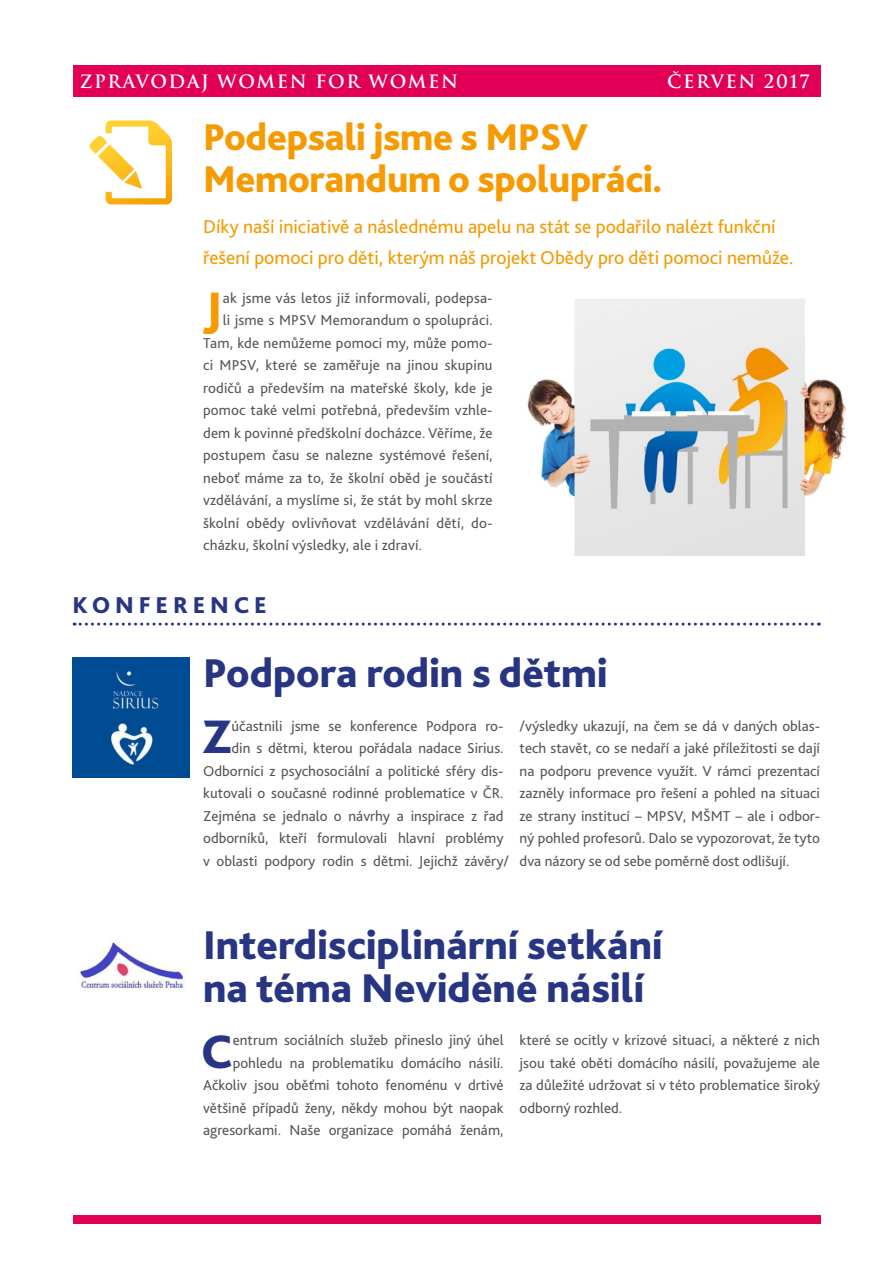
<style>
.page{position:relative;width:893px;height:1263px;background:#fff}
.page>*{position:absolute;margin:0;border:0;box-sizing:border-box;transform-origin:0 0}
.t1{font:800 49.2px "Bliss 2";color:#283583}
.t2{font:800 49.2px "Bliss 2";color:#f59a00}
.t3{font:800 42px/43.5px "Bliss 2";color:#283583}
.t4{font:800 39px/42px "Bliss 2";letter-spacing:-.01em;color:#f59a00}
.t5{font:800 24px "Bliss 2";letter-spacing:.2em;color:#283583}
.t6{font:19.5px/30.3px "Bliss 2";color:#f59a00}
.t7{font:700 18px "Trajan CE";letter-spacing:.09em;color:#fff}
.t8{font:15px/22.5px "Bliss 2";color:#575756;text-align:justify}
</style>
<div class="page">
<div style="left:73px;top:1215px;width:748px;height:9px;background:#e20057"></div>
<div style="left:73px;top:65px;width:748px;height:32px;background:#e20057"></div>
<svg style="left:89px;top:120px;width:83px;height:84px"></svg>
<img style="left:527px;top:299px;width:320px;height:257px">
<svg style="left:74px;top:623px;width:745px;height:3px"></svg>
<img style="left:73px;top:657px;width:116px;height:121px">
<img style="left:80px;top:942px;width:106px;height:50px">
<p class="t7" style="left:80px;top:70px;width:380px">ZPRAVODAJ WOMEN FOR WOMEN</p>
<p class="t7" style="left:667px;top:70px;width:144px">ČERVEN 2017</p>
<h3 class="t4" style="left:203px;top:115px;width:461px">Podepsali jsme s MPSV<br>Memorandum o spolupráci.</h3>
<h3 class="t6" style="left:203px;top:211px;width:592px">Díky naší iniciativě a následnému apelu na stát se podařilo nalézt funkční řešení pomoci pro děti, kterým náš projekt Obědy pro děti pomoci nemůže.</h3>
<h1 class="t2" style="left:205px;top:278px;width:19px">J</h1>
<p class="t8" style="left:223px;top:286px;width:271px">ak jsme vás letos již informovali, podepsa-</p>
<p class="t8" style="left:223px;top:309px;width:271px">li jsme s MPSV Memorandum o spolupráci.</p>
<p class="t8" style="left:203px;top:331px;width:291px">Tam, kde nemůžeme pomoci my, může pomo-</p>
<p class="t8" style="left:203px;top:354px;width:291px">ci MPSV, které se zaměřuje na jinou skupinu</p>
<p class="t8" style="left:203px;top:376px;width:291px">rodičů a především na mateřské školy, kde je</p>
<p class="t8" style="left:203px;top:399px;width:291px">pomoc také velmi potřebná, především vzhle-</p>
<p class="t8" style="left:203px;top:421px;width:291px">dem k povinné předškolní docházce. Věříme, že</p>
<p class="t8" style="left:203px;top:444px;width:291px">postupem času se nalezne systémové řešení,</p>
<p class="t8" style="left:203px;top:466px;width:291px">neboť máme za to, že školní oběd je součástí</p>
<p class="t8" style="left:203px;top:489px;width:291px">vzdělávání, a myslíme si, že stát by mohl skrze</p>
<p class="t8" style="left:203px;top:511px;width:291px">školní obědy ovlivňovat vzdělávání dětí, do-</p>
<p class="t8" style="left:203px;top:534px;width:220px">cházku, školní výsledky, ale i zdraví.</p>
<h3 class="t5" style="left:73px;top:590px;width:196px">KONFERENCE</h3>
<h2 class="t3" style="left:203px;top:651px;width:406px">Podpora rodin s dětmi</h2>
<h1 class="t1" style="left:203px;top:706px;width:30px">Z</h1>
<p class="t8" style="left:231px;top:714px;width:274px">účastnili jsme se konference Podpora ro-</p>
<p class="t8" style="left:231px;top:737px;width:274px">din s dětmi, kterou pořádala nadace Sirius.</p>
<p class="t8" style="left:203px;top:759px;width:302px">Odborníci z psychosociální a politické sféry dis-</p>
<p class="t8" style="left:203px;top:782px;width:302px">kutovali o současné rodinné problematice v ČR.</p>
<p class="t8" style="left:203px;top:804px;width:302px">Zejména se jednalo o návrhy a inspirace z řad</p>
<p class="t8" style="left:203px;top:827px;width:302px">odborníků, kteří formulovali hlavní problémy</p>
<p class="t8" style="left:203px;top:849px;width:307px">v oblasti podpory rodin s dětmi. Jejichž závěry/</p>
<p class="t8" style="left:520px;top:714px;width:302px">/výsledky ukazují, na čem se dá v daných oblas&shy;tech stavět, co se nedaří a jaké příležitosti se dají na podporu prevence využít. V rámci prezentací zazněly informace pro řešení a pohled na situaci ze strany institucí – MPSV, MŠMT – ale i odbor&shy;ný pohled profesorů. Dalo se vypozorovat, že tyto dva názory se od sebe poměrně dost odlišují.</p>
<h2 class="t3" style="left:203px;top:922px;width:461px">Interdisciplinární setkání na téma Neviděné násilí</h2>
<p class="t8" style="left:203px;top:1029px;width:302px;text-align:right">entrum sociálních služeb přineslo jiný úhel pohledu na problematiku domácího násilí.<br>Ačkoliv jsou oběťmi tohoto fenoménu v drtivé většině případů ženy, někdy mohou být naopak agresorkami. Naše organizace pomáhá ženám,</p>
<p class="t8" style="left:520px;top:1029px;width:302px">které se ocitly v krizové situaci, a některé z nich jsou také oběti domácího násilí, považujeme ale za důležité udržovat si v této problematice široký odborný rozhled.</p>
<h1 class="t1" style="left:201px;top:1021px;width:34px">C</h1>
</div>
